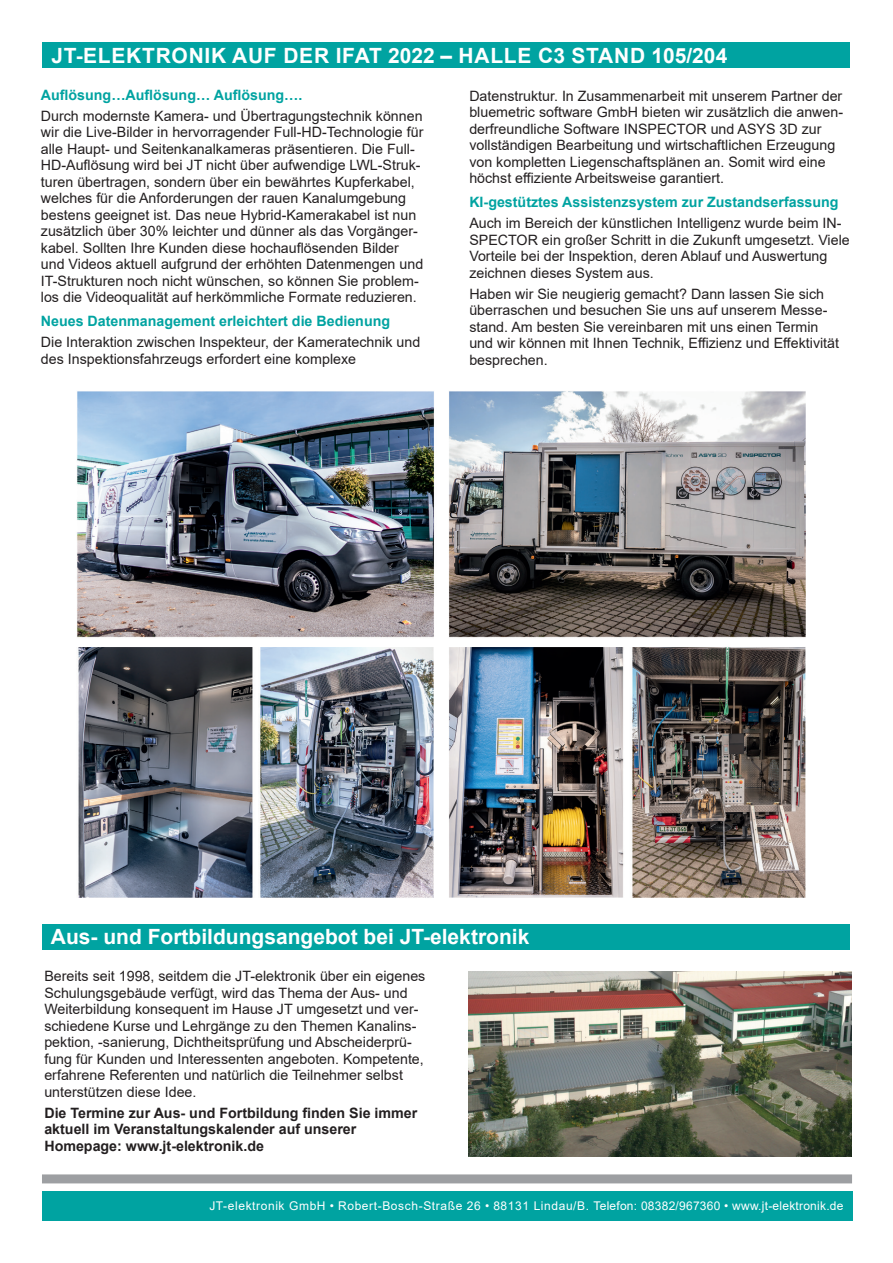
<style>
.page{position:relative;width:893px;height:1263px;background:#fff}
.page>*{position:absolute;margin:0;border:0;box-sizing:border-box;transform-origin:0 0}
.t1{font:700 21px "Arial";color:#fff}
.t2{font:700 21px "Arial";letter-spacing:.035em;color:#fff}
.t3{font:14.25px/16.5px "Arial";color:#231f20}
.t4{font:700 14.25px "Arial";color:#00a3a1}
.t5{font:700 14.25px/16.5px "Arial";color:#231f20}
.t6{font:12px "Arial";letter-spacing:.05em;color:#fff}
</style>
<div class="page">
<div style="left:42px;top:1174px;width:810px;height:9px;background:#9d9fa2"></div>
<div style="left:42px;top:1191px;width:810px;height:29px;background:#00a3a1"></div>
<div style="left:43px;top:43px;width:807px;height:25px;background:#00a3a1"></div>
<img style="left:77px;top:391px;width:729px;height:507px">
<div style="left:42px;top:924px;width:808px;height:25px;background:#00a3a1"></div>
<img style="left:468px;top:972px;width:383px;height:185px">
<h1 class="t2" style="left:51px;top:41px;width:438px">JT-elektroni k au f der IFAT 2022 – Hall</h1>
<h1 class="t1" style="left:517px;top:41px;width:85px">e C3 Stand</h1>
<h1 class="t1" style="left:651px;top:41px;width:77px">105/204</h1>
<p class="t4" style="left:41px;top:85px;width:263px">Auflösung…Auflösung… Auflösung….</p>
<p class="t3" style="left:41px;top:107px;width:384px">Durch modernste Kamera- und Übertragungstechnik können wir die Live-Bilder in hervorragender Full-HD-Technologie für alle Haupt- und Seitenkanalkameras präsentieren. Die Full-HD-Auflösung wird bei JT nicht über aufwendige LWL-Struk&shy;turen übertragen, sondern über ein bewährtes Kupferkabel, welches für die Anforderungen der rauen Kanalumgebung bestens geeignet ist. Das neue Hybrid-Kamerakabel ist nun zusätzlich über 30% leichter und dünner als das Vorgänger&shy;kabel. Sollten Ihre Kunden diese hochauflösenden Bilder und Videos aktuell aufgrund der erhöhten Datenmengen und IT-Strukturen noch nicht wünschen, so können Sie problem&shy;los die Videoqualität auf herkömmliche Formate reduzieren.</p>
<p class="t4" style="left:41px;top:311px;width:351px">Neues Datenmanagement erleichtert die Bedienung</p>
<p class="t3" style="left:41px;top:334px;width:381px">Die Interaktion zwischen Inspekteur, der Kameratechnik und des Inspektionsfahrzeugs erfordert eine komplexe</p>
<p class="t3" style="left:469px;top:87px;width:375px">Datenstruktur. In Zusammenarbeit mit unserem Partner der bluemetric software GmbH bieten wir zusätzlich die anwen&shy;derfreundliche Software INSPECTOR und ASYS 3D zur vollständigen Bearbeitung und wirtschaftlichen Erzeugung von kompletten Liegenschaftsplänen an. Somit wird eine höchst effiziente Arbeitsweise garantiert.</p>
<p class="t4" style="left:469px;top:192px;width:371px">KI-gestütztes Assistenzsystem zur Zustandserfassung</p>
<p class="t3" style="left:469px;top:215px;width:382px">Auch im Bereich der künstlichen Intelligenz wurde beim IN-SPECTOR ein großer Schritt in die Zukunft umgesetzt. Viele Vorteile bei der Inspektion, deren Ablauf und Auswertung zeichnen dieses System aus.</p>
<p class="t3" style="left:469px;top:285px;width:371px">Haben wir Sie neugierig gemacht? Dann lassen Sie sich überraschen und besuchen Sie uns auf unserem Messe&shy;stand. Am besten Sie vereinbaren mit uns einen Termin und wir können mit Ihnen Technik, Effizienz und Effektivität besprechen.</p>
<h1 class="t1" style="left:51px;top:922px;width:480px">Aus- und Fortbildungsangebot bei JT-elektronik</h1>
<p class="t3" style="left:44px;top:968px;width:382px">Bereits seit 1998, seitdem die JT-elektronik über ein eigenes Schulungsgebäude verfügt, wird das Thema der Aus- und Weiterbildung konsequent im Hause JT umgesetzt und ver&shy;schiedene Kurse und Lehrgänge zu den Themen Kanalins&shy;pektion, -sanierung, Dichtheitsprüfung und Abscheiderprü&shy;fung für Kunden und Interessenten angeboten. Kompetente, erfahrene Referenten und natürlich die Teilnehmer selbst unterstützen diese Idee.</p>
<p class="t5" style="left:44px;top:1105px;width:374px">Die Termine zur Aus- und Fortbildung finden Sie immer aktuell im Veranstaltungskalender auf unserer<br>Homepage: www.jt-elektronik.de</p>
<p class="t6" style="left:209px;top:1197px;width:636px">JT-elektronik GmbH • Robert-Bosch-Straße 26 • 88131 Lindau/B. Telefon: 08382/967360 • www.jt-elektronik.de</p>
</div>
